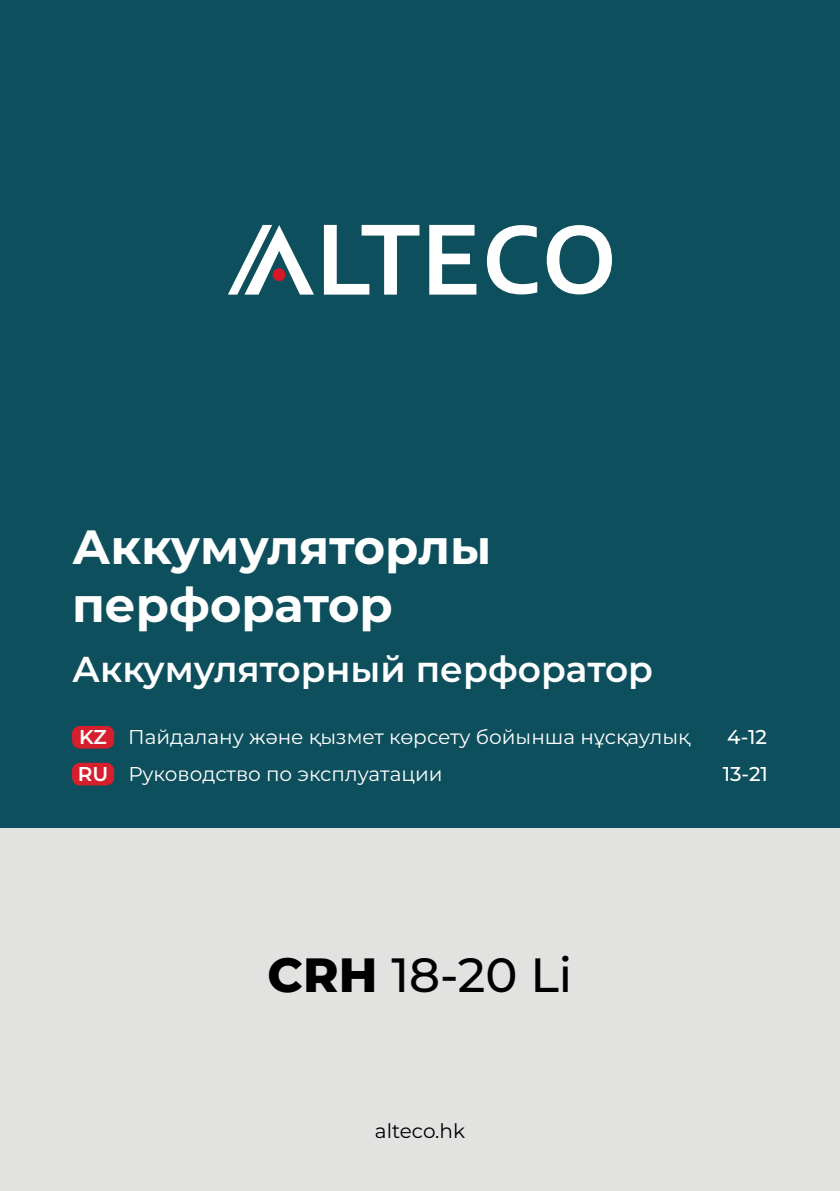
<style>
.page{position:relative;width:840px;height:1191px;background:#fff}
.page>*{position:absolute;margin:0;border:0;box-sizing:border-box;transform-origin:0 0}
.t1{font:700 48px/57.6px "Montserrat";color:#fff}
.t2{font:500 48px "Montserrat";color:#000}
.t3{font:600 36px "Montserrat";color:#fff}
.t4{font:20px "Montserrat";color:#fff}
.t5{font:20px "Montserrat";color:#000}
.t6{font:500 20px "Montserrat";color:#fff}
.s1{font-weight:600}
.s2{font-weight:800}
</style>
<div class="page">
<div style="left:0;top:0;width:839px;height:828px;background:#0d4f5c"></div>
<div style="left:0;top:828px;width:839px;height:363px;background:#e2e2e1"></div>
<svg style="left:228px;top:225px;width:383px;height:69px"></svg>
<div style="left:272px;top:268px;width:13px;height:13px;background:#d61827;border-radius:50%"></div>
<div style="left:72px;top:763px;width:42px;height:22px;background:#d61f2c;border-radius:8px"></div>
<div style="left:72px;top:726px;width:42px;height:22px;background:#d61f2c;border-radius:8px"></div>
<h1 class="t1" style="left:72px;top:517px;width:421px">Аккумуляторлы перфоратор</h1>
<h2 class="t3" style="left:72px;top:645px;width:582px">Аккумуляторный перфоратор</h2>
<p class="t4" style="left:79px;top:724px;width:612px"><span class="s1">KZ</span> Пайдалану және қызмет көрсету бойынша нұсқаулық</p>
<p class="t6" style="left:726px;top:724px;width:41px">4-12</p>
<p class="t4" style="left:78px;top:760px;width:366px"><span class="s1">RU</span> Руководство по эксплуатации</p>
<p class="t6" style="left:722px;top:760px;width:47px">13-21</p>
<h1 class="t2" style="left:267px;top:942px;width:306px"><span class="s2">CRH</span> 18-20 Li</h1>
<p class="t5" style="left:374px;top:1117px;width:92px">alteco.hk</p>
</div>
